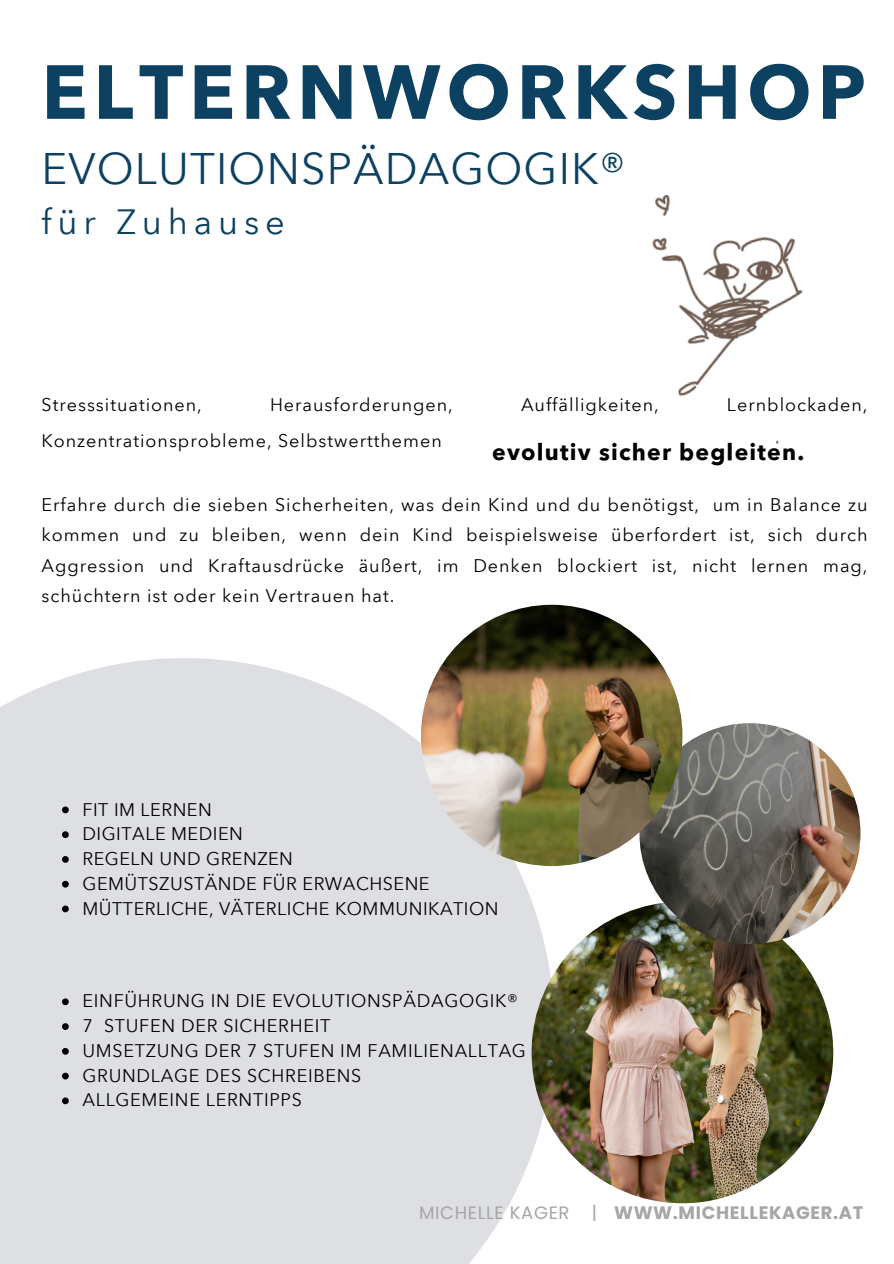
<style>
.page{position:relative;width:894px;height:1264px;background:#fff}
.page>*{position:absolute;margin:0;border:0;box-sizing:border-box;transform-origin:0 0}
.t1{font:700 75.75px "Avenir Next Arabic";letter-spacing:.08em;color:#0c4161}
.t2{font:43.5px "Avenir Next Arabic";letter-spacing:.025em;color:#0c4161}
.t3{font:34.5px "Avenir Next Arabic";letter-spacing:.17em;color:#0c4161}
.t4{font:700 22.8px "Avenir Next Thai Modern";letter-spacing:.055em;color:#000}
.t5{font:18px/30.3px "Avenir Next Thai Modern";letter-spacing:.055em;color:#000;text-align:justify}
.t6{font:18px "Avenir Next Arabic";letter-spacing:.04em;color:#000}
.t7{font:700 18px "Poppins";letter-spacing:.035em;color:#a6a6a6}
.s1{font-weight:400}
</style>
<div class="page">
<img style="left:652px;top:195px;width:151px;height:249px">
<div style="left:0;top:658px;width:554px;height:605px;background:#dddfe2"></div>
<svg style="left:62px;top:998px;width:7px;height:7px"></svg>
<svg style="left:62px;top:1023px;width:7px;height:6px"></svg>
<svg style="left:62px;top:1047px;width:7px;height:7px"></svg>
<svg style="left:62px;top:1072px;width:7px;height:7px"></svg>
<svg style="left:62px;top:1097px;width:7px;height:7px"></svg>
<img style="left:531px;top:901px;width:302px;height:302px;border-radius:50%">
<svg style="left:62px;top:806px;width:7px;height:7px"></svg>
<svg style="left:62px;top:831px;width:7px;height:7px"></svg>
<svg style="left:62px;top:856px;width:7px;height:6px"></svg>
<svg style="left:62px;top:880px;width:7px;height:7px"></svg>
<svg style="left:62px;top:905px;width:7px;height:7px"></svg>
<img style="left:639px;top:723px;width:221px;height:221px;border-radius:50%">
<img style="left:421px;top:604px;width:261px;height:262px;border-radius:50%">
<h1 class="t1" style="left:42px;top:48px;width:825px">ELTERNWORKSHOP</h1>
<h2 class="t2" style="left:42px;top:144px;width:585px">EVOLUTIONSPÄDAGOGIK®</h2>
<p class="t3" style="left:42px;top:202px;width:245px">für Zuhause</p>
<p class="t5" style="left:42px;top:388px;width:162px">Stresssituationen,</p>
<p class="t5" style="left:270px;top:388px;width:184px">Herausforderungen,</p>
<p class="t5" style="left:521px;top:388px;width:139px">Auffälligkeiten,</p>
<p class="t5" style="left:726px;top:388px;width:142px">Lernblockaden,</p>
<p class="t5" style="left:42px;top:424px;width:401px">Konzentrationsprobleme, Selbstwertthemen</p>
<h4 class="t4" style="left:492px;top:434px;width:313px">evolutiv sicher begleiten.</h4>
<p class="t5" style="left:42px;top:488px;width:827px">Erfahre durch die sieben Sicherheiten, was dein Kind und du benötigst, um in Balance zu kommen und zu bleiben, wenn dein Kind beispielsweise überfordert ist, sich durch Aggression und Kraftausdrücke äußert, im Denken blockiert ist, nicht lernen mag, schüchtern ist oder kein Vertrauen hat.</p>
<p class="t6" style="left:82px;top:798px;width:131px">FIT IM LERNEN</p>
<p class="t6" style="left:82px;top:823px;width:162px">DIGITALE MEDIEN</p>
<p class="t6" style="left:82px;top:848px;width:212px">REGELN UND GRENZEN</p>
<p class="t6" style="left:82px;top:873px;width:348px">GEMÜTSZUSTÄNDE FÜR ERWACHSENE</p>
<p class="t6" style="left:82px;top:897px;width:417px">MÜTTERLICHE, VÄTERLICHE KOMMUNIKATION</p>
<p class="t6" style="left:82px;top:990px;width:437px">EINFÜHRUNG IN DIE EVOLUTIONSPÄDAGOGIK®</p>
<p class="t6" style="left:82px;top:1015px;width:249px">7 STUFEN DER SICHERHEIT</p>
<p class="t6" style="left:82px;top:1040px;width:445px">UMSETZUNG DER 7 STUFEN IM FAMILIENALLTAG</p>
<p class="t6" style="left:82px;top:1064px;width:280px">GRUNDLAGE DES SCHREIBENS</p>
<p class="t6" style="left:82px;top:1089px;width:221px">ALLGEMEINE LERNTIPPS</p>
<p class="t7" style="left:419px;top:1200px;width:446px"><span class="s1">MICHELLE KAGER |</span> WWW.MICHELLEKAGER.AT</p>
</div>
